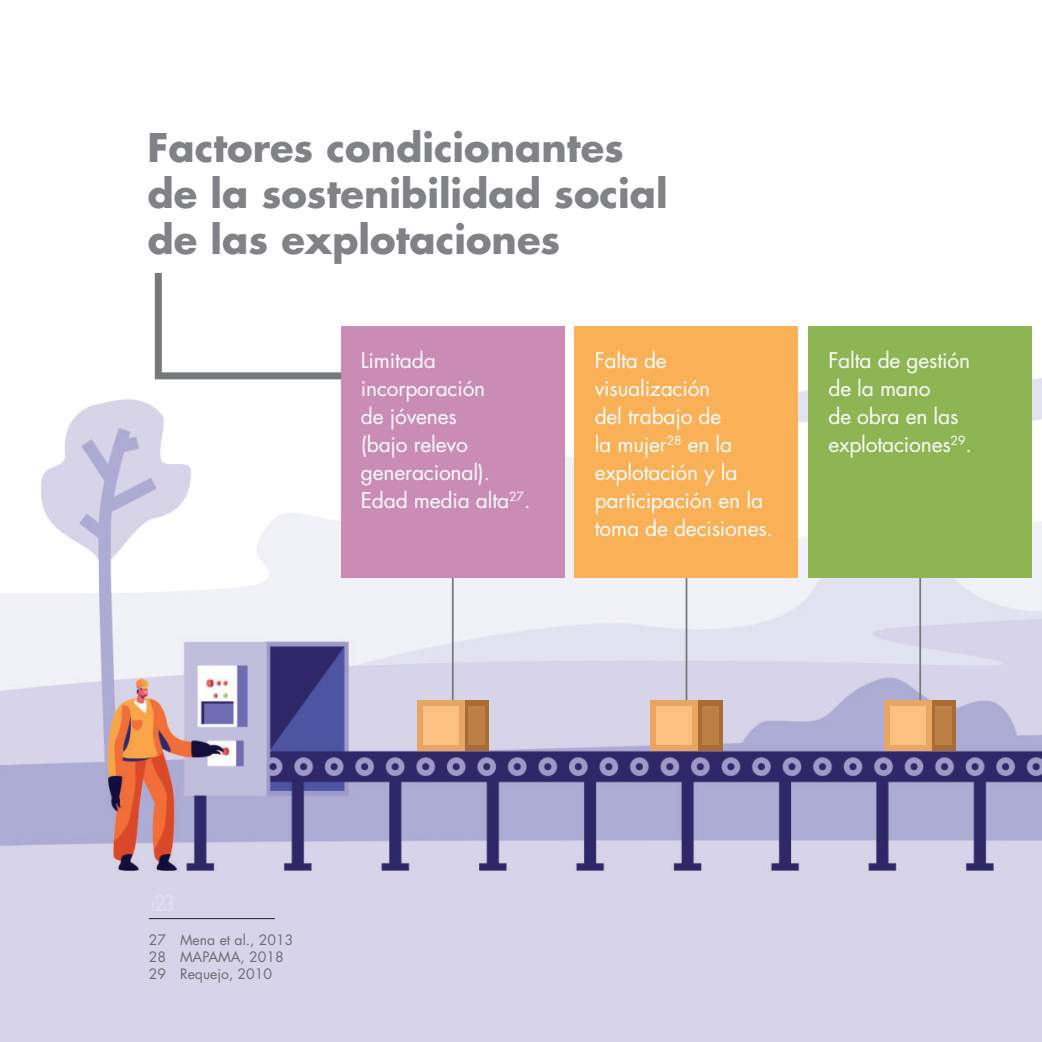
<style>
.page{position:relative;width:1042px;height:1042px;background:#fff}
.page>*{position:absolute;margin:0;border:0;box-sizing:border-box;transform-origin:0 0}
.t1{font:700 38.5px/46.2px "Futura Std";color:#808285}
.t2{font:21px/28px "Futura Std";letter-spacing:-.01em;color:#fff}
.t3{font:21px "Futura Std";color:#e3ddff}
.t4{font:14px/16.8px "Futura Std";color:#6c6d70}
.s1{font-size:12.25px}
</style>
<div class="page">
<img style="left:0;top:326px;width:1042px;height:716px">
<hr style="left:149px;top:918px;width:126px;height:1px;background:#231f20">
<div style="left:808px;top:326px;width:224px;height:252px;background:#8db553"></div>
<div style="left:932px;top:700px;width:24px;height:50px;background:#a96c35"></div>
<div style="left:884px;top:700px;width:48px;height:50px;background:#e9a564"></div>
<div style="left:890px;top:706px;width:36px;height:38px;background:#fcc081"></div>
<div style="left:935px;top:706px;width:17px;height:38px;background:#bd7f46"></div>
<hr style="left:919px;top:578px;width:2px;height:122px;background:#76797b">
<div style="left:575px;top:326px;width:223px;height:252px;background:#fab056"></div>
<div style="left:698px;top:700px;width:24px;height:50px;background:#a96c35"></div>
<div style="left:651px;top:700px;width:47px;height:50px;background:#e9a564"></div>
<div style="left:656px;top:706px;width:36px;height:38px;background:#fcc081"></div>
<div style="left:702px;top:706px;width:16px;height:38px;background:#bd7f46"></div>
<hr style="left:685px;top:578px;width:2px;height:122px;background:#76797b">
<div style="left:341px;top:326px;width:223px;height:252px;background:#ca8bb4"></div>
<div style="left:464px;top:700px;width:24px;height:50px;background:#a96c35"></div>
<div style="left:417px;top:700px;width:47px;height:50px;background:#e9a564"></div>
<div style="left:423px;top:706px;width:35px;height:38px;background:#fcc081"></div>
<div style="left:468px;top:706px;width:17px;height:38px;background:#bd7f46"></div>
<hr style="left:452px;top:578px;width:2px;height:122px;background:#76797b">
<svg style="left:151px;top:272px;width:191px;height:111px"></svg>
<h1 class="t1" style="left:148px;top:124px;width:521px">Factores condicionantes de la sostenibilidad social de las explotaciones</h1>
<p class="t2" style="left:361px;top:347px;width:171px">Limitada incorporación<br>de jóvenes<br>(bajo relevo generacional).<br>Edad media alta<sup>27</sup>.</p>
<p class="t2" style="left:595px;top:347px;width:180px">Falta de visualización<br>del trabajo de<br>la mujer<sup>28</sup> en la explotación y la participación en la toma de decisiones.</p>
<p class="t2" style="left:828px;top:347px;width:145px">Falta de gestión de la mano<br>de obra en las explotaciones<sup>29</sup>.</p>
<p class="t3" style="left:149px;top:889px;width:28px"><span class="s1">1</span>23</p>
<p class="t4" style="left:149px;top:932px;width:146px">27 Mena et al., 2013<br>28 MAPAMA, 2018<br>29 Requejo, 2010</p>
</div>
